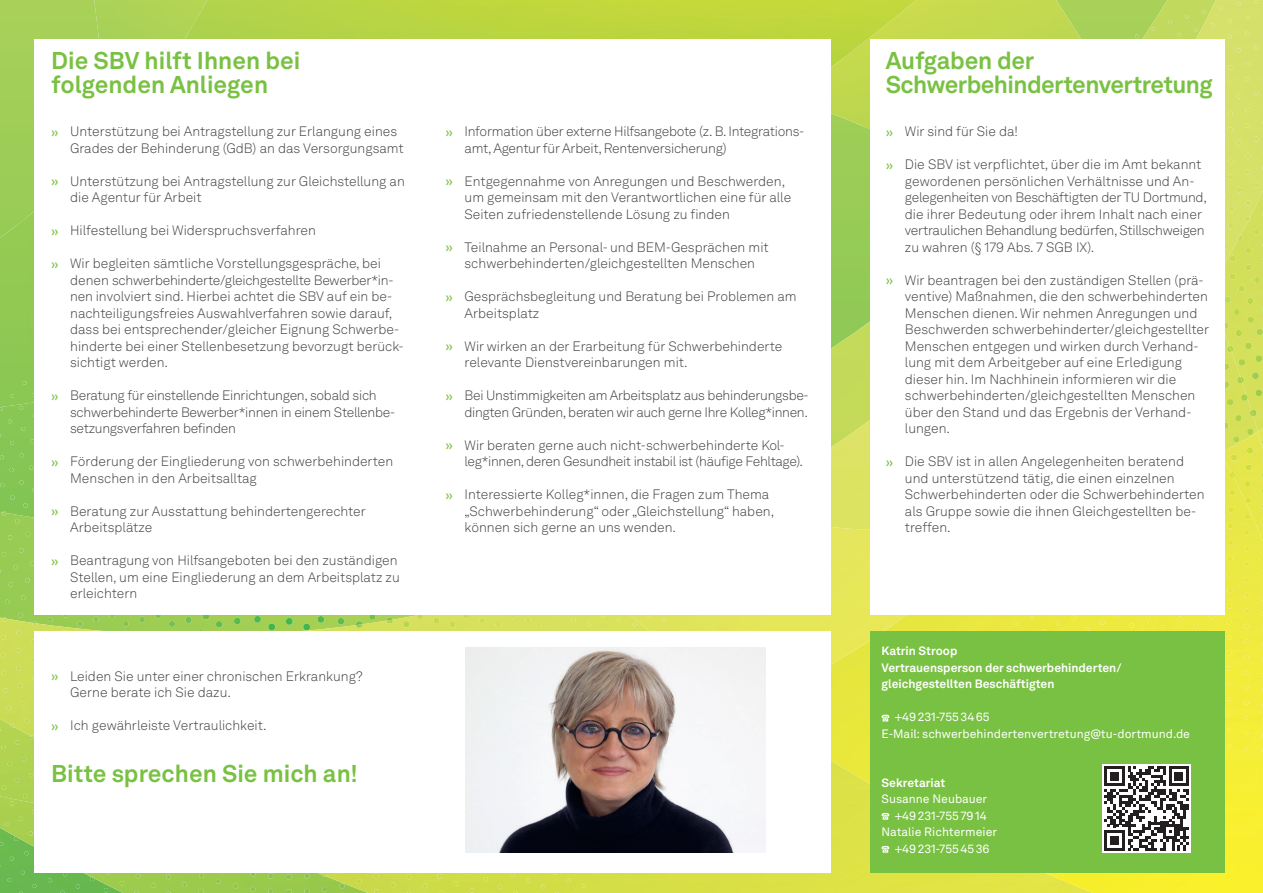
<style>
.page{position:relative;width:1263px;height:893px;background:#fff}
.page>*{position:absolute;margin:0;border:0;box-sizing:border-box;transform-origin:0 0}
.t1{font:700 24px/24px "Akkurat LL";letter-spacing:-.005em;color:#79c142}
.t2{font:700 24px/24px "Akkurat LL";letter-spacing:-.025em;color:#79c142}
.t3{font:300 13.5px/16.5px "Akkurat LL";color:#3e3e3f}
.t4{font:300 13.5px/16.5px "Akkurat LL";letter-spacing:-.02em;color:#3e3e3f}
.t5{font:300 13.5px/16.5px "Akkurat LL";letter-spacing:-.025em;color:#3e3e3f;text-align:right}
.t6{font:12px/16.5px "Akkurat LL";color:#fff}
.t7{font:700 12px/16.5px "Akkurat LL";color:#fff}
.s1{font-weight:400;color:#79c142}
</style>
<div class="page">
<svg style="left:0;top:0;width:870px;height:463px;background:#9ecd59"></svg>
<img style="left:0;top:782px;width:34px;height:14px">
<img style="left:0;top:749px;width:34px;height:33px">
<img style="left:1109px;top:0;width:28px;height:39px">
<img style="left:1128px;top:10px;width:9px;height:29px">
<img style="left:2px;top:503px;width:32px;height:24px">
<img style="left:1137px;top:0;width:126px;height:191px">
<img style="left:1185px;top:0;width:73px;height:66px">
<img style="left:0;top:618px;width:54px;height:131px">
<img style="left:391px;top:615px;width:191px;height:6px">
<img style="left:107px;top:621px;width:475px;height:10px">
<img style="left:1px;top:621px;width:96px;height:50px">
<svg style="left:2px;top:618px;width:5px;height:4px"></svg>
<img style="left:830px;top:247px;width:40px;height:262px">
<img style="left:0;top:796px;width:199px;height:97px">
<img style="left:4px;top:801px;width:30px;height:31px">
<img style="left:199px;top:786px;width:756px;height:107px">
<img style="left:1225px;top:191px;width:38px;height:238px">
<img style="left:1225px;top:197px;width:38px;height:118px">
<img style="left:0;top:138px;width:34px;height:269px">
<img style="left:582px;top:509px;width:288px;height:142px">
<img style="left:581px;top:615px;width:83px;height:3px">
<img style="left:955px;top:541px;width:308px;height:352px">
<img style="left:852px;top:583px;width:104px;height:248px">
<img style="left:831px;top:651px;width:23px;height:123px">
<div style="left:916px;top:0;width:139px;height:39px;background:#c5da4e"></div>
<div style="left:94px;top:0;width:53px;height:40px;background:#abd157"></div>
<img style="left:830px;top:52px;width:40px;height:89px">
<img style="left:1055px;top:0;width:54px;height:39px">
<img style="left:147px;top:0;width:29px;height:40px">
<img style="left:863px;top:44px;width:7px;height:8px">
<div style="left:219px;top:0;width:52px;height:40px;background:#b1d34b"></div>
<div style="left:271px;top:0;width:161px;height:40px;background:#b7d446"></div>
<img style="left:432px;top:0;width:431px;height:99px">
<div style="left:176px;top:0;width:43px;height:40px;background:#b0d34f"></div>
<img style="left:862px;top:0;width:54px;height:44px">
<img style="left:1225px;top:291px;width:33px;height:141px">
<img style="left:1225px;top:298px;width:15px;height:81px">
<img style="left:1225px;top:432px;width:38px;height:109px">
<img style="left:1230px;top:447px;width:33px;height:93px">
<div style="left:871px;top:631px;width:354px;height:242px;background:#79c142"></div>
<div style="left:34px;top:631px;width:796px;height:242px;background:#fff"></div>
<div style="left:34px;top:40px;width:796px;height:575px;background:#fff"></div>
<img style="left:466px;top:648px;width:299px;height:205px">
<svg style="left:881px;top:715px;width:8px;height:6px"></svg>
<svg style="left:881px;top:813px;width:8px;height:7px"></svg>
<svg style="left:881px;top:846px;width:8px;height:7px"></svg>
<div style="left:871px;top:40px;width:354px;height:575px;background:#fff"></div>
<div style="left:1102px;top:764px;width:89px;height:89px;background:#fff"></div>
<svg style="left:1104px;top:766px;width:85px;height:85px"></svg>
<h1 class="t1" style="left:51px;top:47px;width:251px">Die SBV hilft Ihnen bei folgenden Anliegen</h1>
<p class="t3" style="left:70px;top:123px;width:335px;text-indent:-19px"><span class="s1">»</span> Unterstützung bei Antragstellung zur Erlangung eines<br>Grades der Behinderung (GdB) an das Versorgungsamt</p>
<p class="t3" style="left:70px;top:172px;width:336px;text-indent:-19px"><span class="s1">»</span> Unterstützung bei Antragstellung zur Gleichstellung an die Agentur für Arbeit</p>
<p class="t3" style="left:51px;top:222px;width:266px"><span class="s1">»</span> Hilfestellung bei Widerspruchsverfahren</p>
<p class="t3" style="left:70px;top:255px;width:335px;text-indent:-19px"><span class="s1">»</span> Wir begleiten sämtliche Vorstellungsgespräche, bei denen schwerbehinderte/gleichgestellte Bewerber*in&shy;nen involviert sind. Hierbei achtet die SBV auf ein be&shy;nachteiligungsfreies Auswahlverfahren sowie darauf, dass bei entsprechender/gleicher Eignung Schwerbe&shy;hinderte bei einer Stellenbesetzung bevorzugt berück&shy;sichtigt werden.</p>
<p class="t4" style="left:70px;top:387px;width:327px;text-indent:-19px"><span class="s1">»</span> Beratung für einstellende Einrichtungen, sobald sich schwerbehinderte Bewerber*innen in einem Stellenbe&shy;setzungsverfahren befinden</p>
<p class="t3" style="left:70px;top:453px;width:325px;text-indent:-19px"><span class="s1">»</span> Förderung der Eingliederung von schwerbehinderten<br>Menschen in den Arbeitsalltag</p>
<p class="t3" style="left:70px;top:502px;width:297px;text-indent:-19px"><span class="s1">»</span> Beratung zur Ausstattung behindertengerechter<br>Arbeitsplätze</p>
<p class="t3" style="left:70px;top:552px;width:331px;text-indent:-19px"><span class="s1">»</span> Beantragung von Hilfsangeboten bei den zuständigen<br>Stellen, um eine Eingliederung an dem Arbeitsplatz zu erleichtern</p>
<p class="t3" style="left:70px;top:667px;width:294px;text-indent:-19px"><span class="s1">»</span> Leiden Sie unter einer chronischen Erkrankung?<br>Gerne berate ich Sie dazu.</p>
<p class="t3" style="left:51px;top:717px;width:217px"><span class="s1">»</span> Ich gewährleiste Vertraulichkeit.</p>
<h1 class="t1" style="left:51px;top:760px;width:308px">Bitte sprechen Sie mich an!</h1>
<p class="t4" style="left:465px;top:123px;width:341px;text-indent:-19px"><span class="s1">»</span> Information über externe Hilfsangebote (z. B. Integrations&shy;amt, Agentur für Arbeit, Rentenversicherung)</p>
<p class="t3" style="left:465px;top:172px;width:328px;text-indent:-19px"><span class="s1">»</span> Entgegennahme von Anregungen und Beschwerden, um gemeinsam mit den Verantwortlichen eine für alle<br>Seiten zufriedenstellende Lösung zu finden</p>
<p class="t3" style="left:445px;top:238px;width:325px;text-align:center"><span class="s1">»</span> Teilnahme an Personal- und BEM-Gesprächen mit schwerbehinderten/gleichgestellten Menschen</p>
<p class="t3" style="left:465px;top:288px;width:334px;text-indent:-19px"><span class="s1">»</span> Gesprächsbegleitung und Beratung bei Problemen am<br>Arbeitsplatz</p>
<p class="t3" style="left:465px;top:337px;width:319px;text-indent:-19px"><span class="s1">»</span> Wir wirken an der Erarbeitung für Schwerbehinderte relevante Dienstvereinbarungen mit.</p>
<p class="t5" style="left:445px;top:387px;width:365px"><span class="s1">»</span> Bei Unstimmigkeiten am Arbeitsplatz aus behinderungsbe&shy;dingten Gründen, beraten wir auch gerne Ihre Kolleg*innen.</p>
<p class="t5" style="left:465px;top:436px;width:340px;text-align:left;text-indent:-19px"><span class="s1">»</span> Wir beraten gerne auch nicht-schwerbehinderte Kol&shy;leg*innen, deren Gesundheit instabil ist (häufige Fehltage).</p>
<p class="t3" style="left:465px;top:486px;width:311px;text-indent:-19px"><span class="s1">»</span> Interessierte Kolleg*innen, die Fragen zum Thema „Schwerbehinderung“ oder „Gleichstellung“ haben, können sich gerne an uns wenden.</p>
<h1 class="t2" style="left:886px;top:47px;width:328px">Aufgaben der<br>Schwerbehindertenvertretung</h1>
<p class="t3" style="left:886px;top:123px;width:134px"><span class="s1">»</span> Wir sind für Sie da!</p>
<p class="t3" style="left:905px;top:156px;width:303px;text-indent:-19px"><span class="s1">»</span> Die SBV ist verpflichtet, über die im Amt bekannt gewordenen persönlichen Verhältnisse und An&shy;gelegenheiten von Beschäftigten der TU Dortmund, die ihrer Bedeutung oder ihrem Inhalt nach einer vertraulichen Behandlung bedürfen, Stillschweigen zu wahren (§ 179 Abs. 7 SGB IX).</p>
<p class="t3" style="left:905px;top:271px;width:306px;text-indent:-19px"><span class="s1">»</span> Wir beantragen bei den zuständigen Stellen (prä&shy;ventive) Maßnahmen, die den schwerbehinderten Menschen dienen. Wir nehmen Anregungen und Beschwerden schwerbehinderter/gleichgestellter Menschen entgegen und wirken durch Verhand&shy;lung mit dem Arbeitgeber auf eine Erledigung dieser hin. Im Nachhinein informieren wir die schwerbehinderten/gleichgestellten Menschen über den Stand und das Ergebnis der Verhand&shy;lungen.</p>
<p class="t3" style="left:905px;top:453px;width:301px;text-indent:-19px"><span class="s1">»</span> Die SBV ist in allen Angelegenheiten beratend und unterstützend tätig, die einen einzelnen Schwerbehinderten oder die Schwerbehinderten als Gruppe sowie die ihnen Gleichgestellten be&shy;treffen.</p>
<p class="t7" style="left:881px;top:642px;width:242px">Katrin Stroop<br>Vertrauensperson der schwerbehinderten/ gleichgestellten Beschäftigten</p>
<p class="t6" style="left:881px;top:708px;width:310px;text-indent:13px">+49 231-755 34 65<br>E-Mail: schwerbehindertenvertretung@tu-dortmund.de</p>
<p class="t7" style="left:881px;top:773px;width:65px">Sekretariat</p>
<p class="t6" style="left:881px;top:790px;width:107px">Susanne Neubauer</p>
<p class="t6" style="left:895px;top:807px;width:94px">+49 231-755 79 14</p>
<p class="t6" style="left:881px;top:823px;width:117px">Natalie Richtermeier</p>
<p class="t6" style="left:895px;top:840px;width:96px">+49 231-755 45 36</p>
</div>
